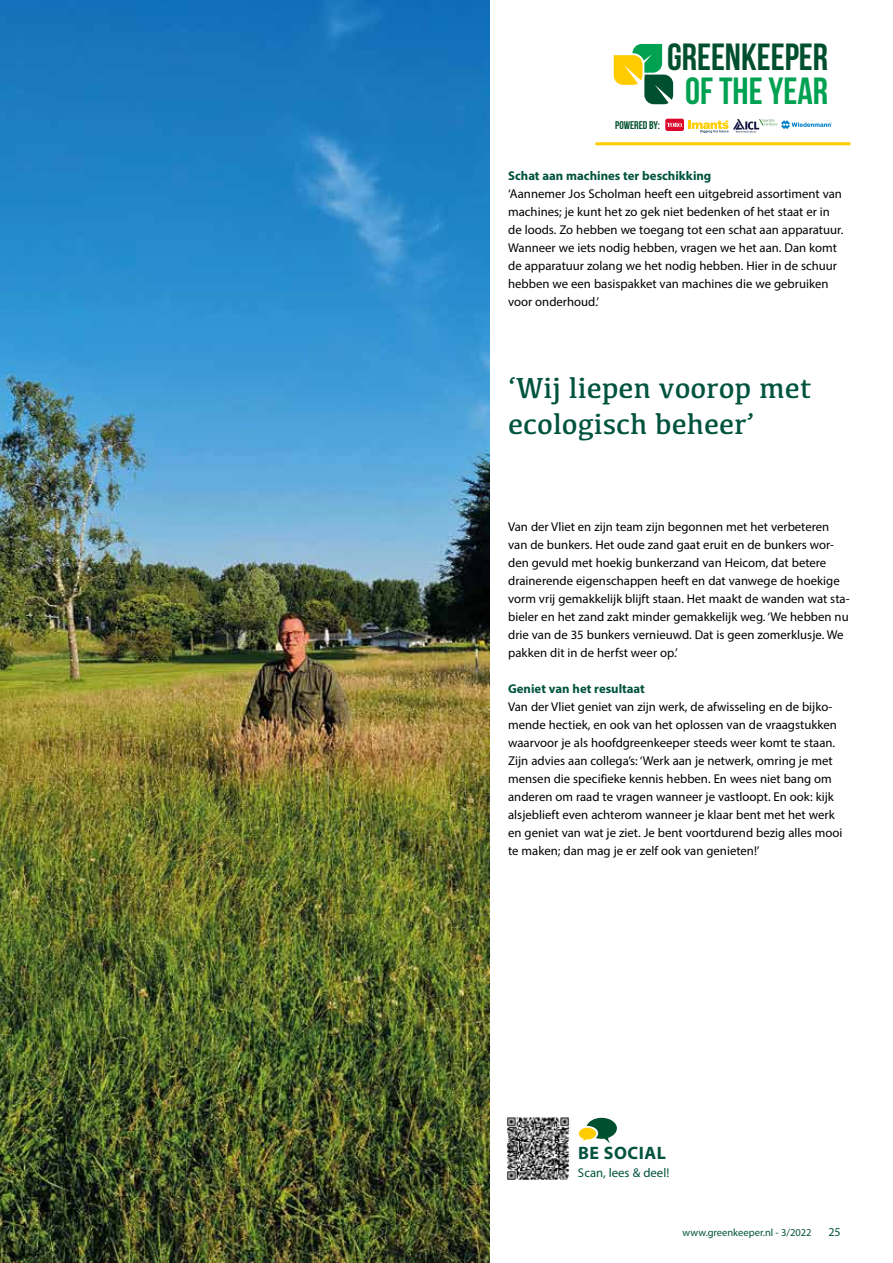
<style>
.page{position:relative;width:893px;height:1263px;background:#fff}
.page>*{position:absolute;margin:0;border:0;box-sizing:border-box;transform-origin:0 0}
.t1{font:37.8px "Bebas Neue";color:#004f2e}
.t2{font:37.8px "Bebas Neue";color:#00a151}
.t3{font:30px/36px "Kefa";color:#00533d}
.t4{font:700 18px "Myriad Pro";letter-spacing:.03em;color:#00533d}
.t5{font:12.75px/18px "Myriad Pro";color:#000}
.t6{font:700 12.75px "Myriad Pro";color:#00533d}
.t7{font:12.75px "Myriad Pro";color:#00533d}
.t8{font:12px "Myriad Pro";color:#00533d}
.t9{font:11.25px "Bebas Neue";color:#004f2e}
.t10{font:10.5px "Myriad Pro";color:#00533d}
</style>
<div class="page">
<hr style="left:595px;top:142px;width:255px;height:3px;background:#fc0">
<img style="left:0;top:0;width:489px;height:1263px">
<img style="left:507px;top:1117px;width:64px;height:62px">
<svg style="left:579px;top:1118px;width:38px;height:25px"></svg>
<svg style="left:613px;top:44px;width:60px;height:60px"></svg>
<div style="left:665px;top:119px;width:19px;height:12px;background:#db052c;border-radius:2px"></div>
<svg style="left:667px;top:123px;width:15px;height:4px"></svg>
<svg style="left:689px;top:119px;width:143px;height:14px"></svg>
<p class="t9" style="left:615px;top:119px;width:46px">POWERED BY:</p>
<h1 class="t1" style="left:667px;top:36px;width:162px">GREENKEEPER</h1>
<h1 class="t2" style="left:685px;top:71px;width:144px">OF THE YEAR</h1>
<p class="t6" style="left:508px;top:167px;width:205px">Schat aan machines ter beschikking</p>
<p class="t5" style="left:508px;top:185px;width:337px">‘Aannemer Jos Scholman heeft een uitgebreid assortiment van machines; je kunt het zo gek niet bedenken of het staat er in de loods. Zo hebben we toegang tot een schat aan apparatuur.<br>Wanneer we iets nodig hebben, vragen we het aan. Dan komt de apparatuur zolang we het nodig hebben. Hier in de schuur hebben we een basispakket van machines die we gebruiken voor onderhoud.’</p>
<h2 class="t3" style="left:508px;top:369px;width:305px">‘Wij liepen voorop met ecologisch beheer’</h2>
<p class="t5" style="left:508px;top:518px;width:343px">Van der Vliet en zijn team zijn begonnen met het verbeteren van de bunkers. Het oude zand gaat eruit en de bunkers wor&shy;den gevuld met hoekig bunkerzand van Heicom, dat betere drainerende eigenschappen heeft en dat vanwege de hoekige vorm vrij gemakkelijk blijft staan. Het maakt de wanden wat sta&shy;bieler en het zand zakt minder gemakkelijk weg. ‘We hebben nu drie van de 35 bunkers vernieuwd. Dat is geen zomerklusje. We pakken dit in de herfst weer op.’</p>
<p class="t6" style="left:508px;top:680px;width:138px">Geniet van het resultaat</p>
<p class="t5" style="left:508px;top:698px;width:336px">Van der Vliet geniet van zijn werk, de afwisseling en de bijko&shy;mende hectiek, en ook van het oplossen van de vraagstukken waarvoor je als hoofdgreenkeeper steeds weer komt te staan.<br>Zijn advies aan collega’s: ‘Werk aan je netwerk, omring je met mensen die specifieke kennis hebben. En wees niet bang om anderen om raad te vragen wanneer je vastloopt. En ook: kijk alsjeblieft even achterom wanneer je klaar bent met het werk en geniet van wat je ziet. Je bent voortdurend bezig alles mooi te maken; dan mag je er zelf ook van genieten!’</p>
<h3 class="t4" style="left:578px;top:1141px;width:89px">BE SOCIAL</h3>
<p class="t7" style="left:578px;top:1165px;width:93px">Scan, lees &amp; deel!</p>
<p class="t10" style="left:683px;top:1226px;width:130px">www.greenkeeper.nl - 3/2022</p>
<p class="t8" style="left:828px;top:1224px;width:14px">25</p>
</div>
